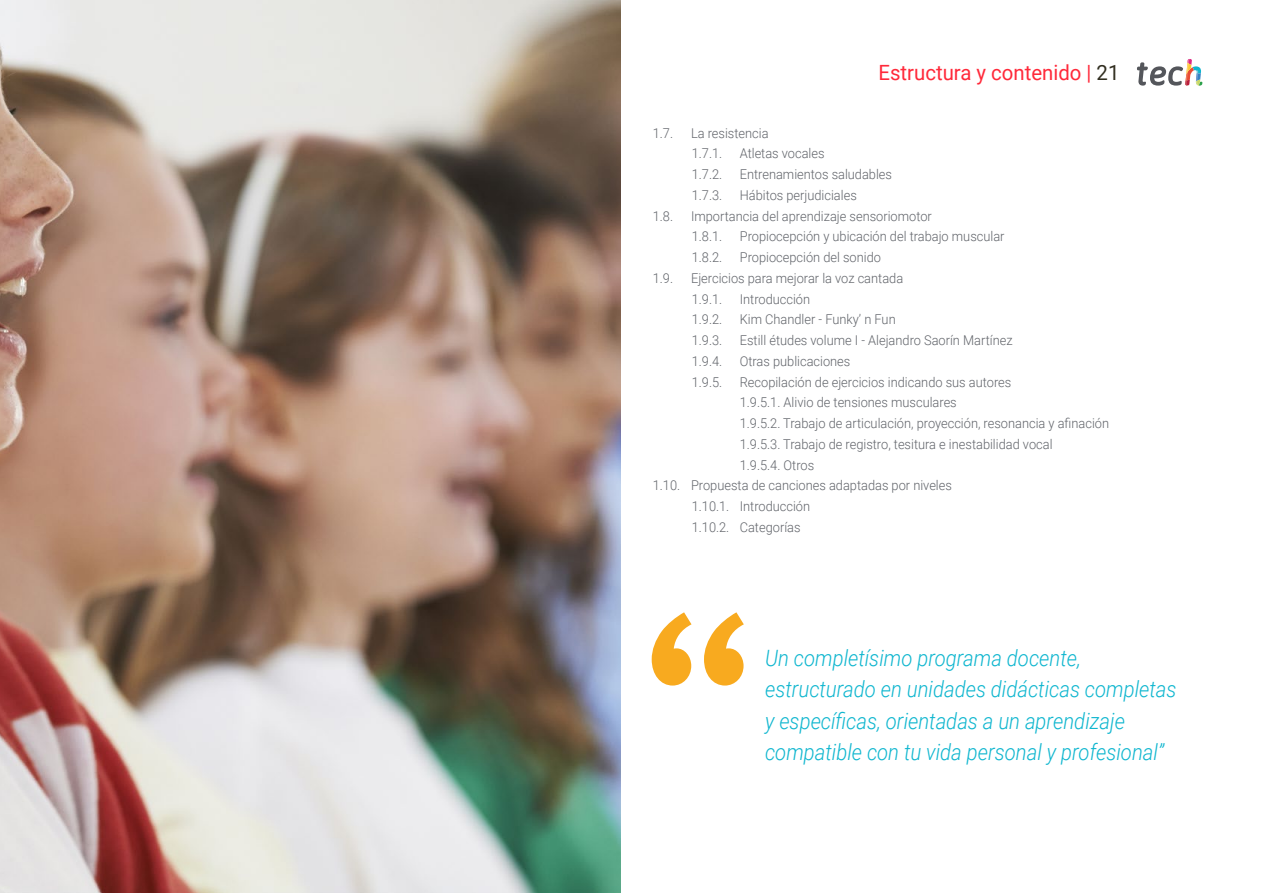
<style>
.page{position:relative;width:1263px;height:893px;background:#fff}
.page>*{position:absolute;margin:0;border:0;box-sizing:border-box;transform-origin:0 0}
.t1{font:italic 300 22.5px/31.5px "Roboto";color:#0fb6cf;scale:.9 1}
.t2{font:21px "Roboto";color:#ff293a}
.t3{font:300 13.5px/20.7px "Roboto";color:#61646a;scale:.95 1}
.s1{color:#312e20}
</style>
<div class="page">
<img style="left:0;top:0;width:621px;height:893px">
<svg style="left:1137px;top:59px;width:65px;height:27px"></svg>
<svg style="left:652px;top:612px;width:92px;height:74px"></svg>
<p class="t3" style="left:653px;top:122px;width:23px">1.7.</p>
<p class="t3" style="left:691px;top:122px;width:83px">La resistencia<br>1.7.1.</p>
<p class="t3" style="left:740px;top:143px;width:91px">Atletas vocales</p>
<h2 class="t2" style="left:878px;top:57px;width:242px">Estructura y contenido | <span class="s1">21</span></h2>
<p class="t3" style="left:692px;top:164px;width:34px">1.7.2.</p>
<p class="t3" style="left:740px;top:164px;width:162px">Entrenamientos saludables</p>
<p class="t3" style="left:692px;top:184px;width:34px">1.7.3.</p>
<p class="t3" style="left:740px;top:184px;width:125px">Hábitos perjudiciales</p>
<p class="t3" style="left:653px;top:205px;width:23px">1.8.</p>
<p class="t3" style="left:691px;top:205px;width:255px">Importancia del aprendizaje sensoriomotor<br>1.8.1.</p>
<p class="t3" style="left:740px;top:226px;width:280px">Propiocepción y ubicación del trabajo muscular</p>
<p class="t3" style="left:692px;top:247px;width:34px">1.8.2.</p>
<p class="t3" style="left:740px;top:247px;width:150px">Propiocepción del sonido</p>
<p class="t3" style="left:653px;top:267px;width:23px">1.9.</p>
<p class="t3" style="left:691px;top:267px;width:225px">Ejercicios para mejorar la voz cantada<br>1.9.1.</p>
<p class="t3" style="left:740px;top:288px;width:76px">Introducción</p>
<p class="t3" style="left:692px;top:309px;width:34px">1.9.2.</p>
<p class="t3" style="left:740px;top:309px;width:166px">Kim Chandler - Funky’ n Fun</p>
<p class="t3" style="left:692px;top:330px;width:34px">1.9.3.</p>
<p class="t3" style="left:740px;top:330px;width:289px">Estill études volume I - Alejandro Saorín Martínez</p>
<p class="t3" style="left:692px;top:350px;width:34px">1.9.4.</p>
<p class="t3" style="left:740px;top:350px;width:118px">Otras publicaciones</p>
<p class="t3" style="left:692px;top:371px;width:34px">1.9.5.</p>
<p class="t3" style="left:740px;top:371px;width:287px">Recopilación de ejercicios indicando sus autores</p>
<p class="t3" style="left:740px;top:392px;width:230px">1.9.5.1. Alivio de tensiones musculares</p>
<p class="t3" style="left:740px;top:413px;width:390px">1.9.5.2. Trabajo de articulación, proyección, resonancia y afinación</p>
<p class="t3" style="left:740px;top:433px;width:331px">1.9.5.3. Trabajo de registro, tesitura e inestabilidad vocal</p>
<p class="t3" style="left:740px;top:454px;width:80px">1.9.5.4. Otros</p>
<p class="t3" style="left:653px;top:475px;width:316px">1.10. Propuesta de canciones adaptadas por niveles</p>
<p class="t3" style="left:692px;top:496px;width:126px">1.10.1. Introducción</p>
<p class="t3" style="left:692px;top:516px;width:116px">1.10.2. Categorías</p>
<h1 class="t1" style="left:765px;top:641px;width:459px">Un completísimo programa docente, estructurado en unidades didácticas completas y específicas, orientadas a un aprendizaje compatible con tu vida personal y profesional”</h1>
</div>
